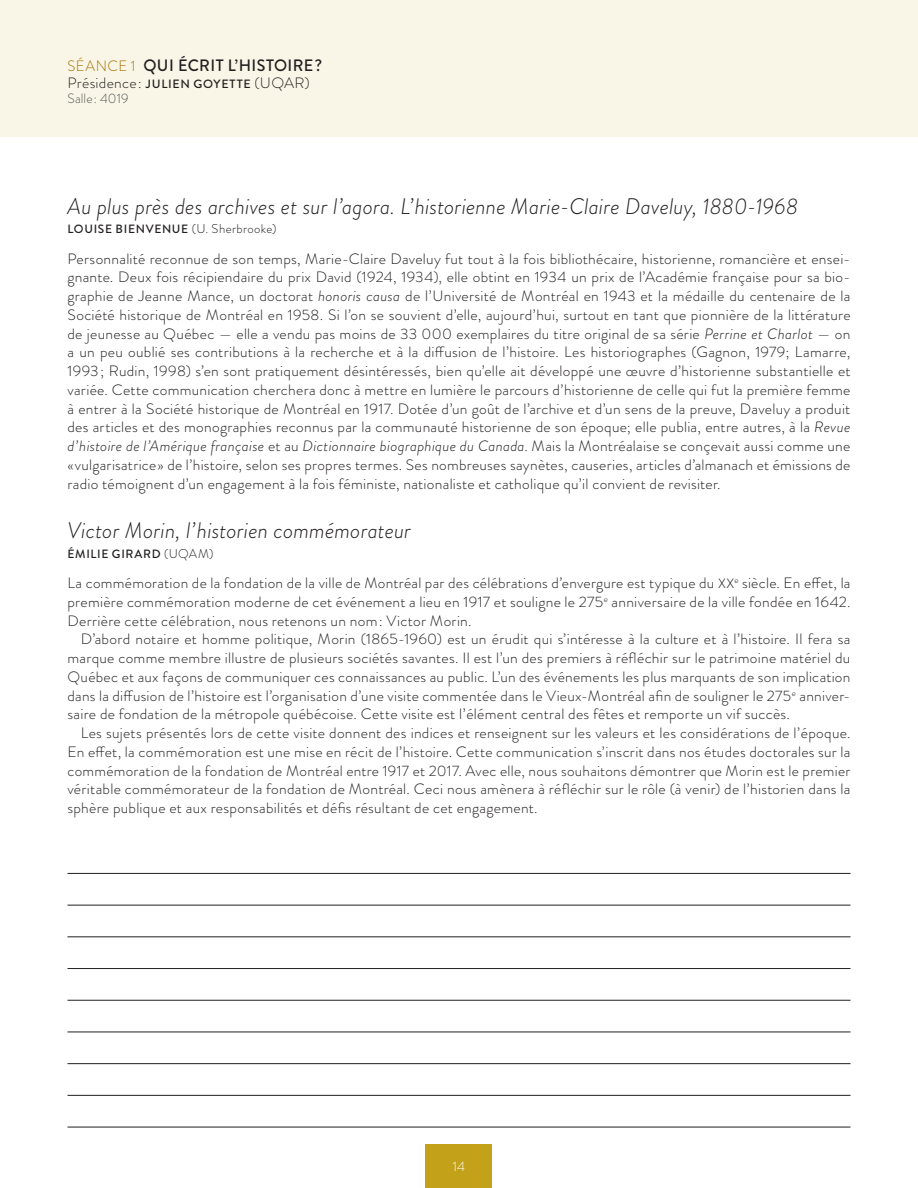
<style>
.page{position:relative;width:918px;height:1188px;background:#fff}
.page>*{position:absolute;margin:0;border:0;box-sizing:border-box;transform-origin:0 0}
.RÉS_Titre_comm__RÉSU{font:italic 300 22.5px "Brandon Grotesque";letter-spacing:.01em;color:#231f20}
.TITRE_SÉANCE-POUR-TD{font:500 16.5px "Brandon Grotesque";letter-spacing:.025em;color:#231f20}
._01-Texte_courant_sa{font:300 15px/18.8px "Brandon Grotesque";letter-spacing:.015em;color:#231f20;text-align:justify}
._01-Texte_courant{font:300 15px/18.8px "Brandon Grotesque";letter-spacing:.015em;color:#231f20;text-align:justify}
.Présidence{font:300 15px "Brandon Grotesque";letter-spacing:.02em;color:#231f20}
.LIEU{font:300 13.5px "Brandon Grotesque";letter-spacing:.005em;color:#57585a}
.t1{font:300 13.5px "Brandon Grotesque";color:#fff}
.Conférenciers_ères{font:500 12px "Brandon Grotesque";letter-spacing:.055em;color:#231f20}
.s1{font-weight:300;font-size:15px;color:#a57403}
.s2{font-weight:500;font-size:12px}
.s3{font-weight:300;font-size:12.75px}
.s4{font-style:italic}
.s5{font-family:"Brandon Grotesque Light SC900";font-weight:400;font-size:13.5px}
</style>
<div class="page">
<div style="left:0;top:0;width:918px;height:137px;background:#f9f6e7"></div>
<hr style="left:68px;top:1032px;width:782px;height:1px;background:#231f20">
<hr style="left:68px;top:873px;width:782px;height:1px;background:#231f20">
<hr style="left:68px;top:1000px;width:782px;height:1px;background:#231f20">
<hr style="left:68px;top:1095px;width:782px;height:1px;background:#231f20">
<hr style="left:68px;top:937px;width:782px;height:1px;background:#231f20">
<hr style="left:68px;top:1063px;width:782px;height:1px;background:#231f20">
<hr style="left:68px;top:905px;width:782px;height:1px;background:#231f20">
<hr style="left:68px;top:1127px;width:782px;height:1px;background:#231f20">
<hr style="left:68px;top:968px;width:782px;height:1px;background:#231f20">
<div style="left:426px;top:1145px;width:66px;height:43px;background:#c3a119"></div>
<p class="TITRE_SÉANCE-POUR-TD" style="left:68px;top:54px;width:256px"><span class="s1">SÉANCE 1</span> QUI ÉCRIT L’HISTOIRE?</p>
<p class="Présidence" style="left:68px;top:72px;width:244px">Présidence: <span class="s2">JULIEN GOYETTE</span> (UQAR)</p>
<p class="LIEU" style="left:68px;top:89px;width:63px">Salle: 4019</p>
<p class="RÉS_Titre_comm__RÉSU" style="left:68px;top:191px;width:732px">Au plus près des archives et sur l’agora. L’historienne Marie-Claire Daveluy, 1880-1968</p>
<p class="Conférenciers_ères" style="left:68px;top:221px;width:210px">LOUISE BIENVENUE <span class="s3">(U. Sherbrooke)</span></p>
<p class="_01-Texte_courant_sa" style="left:68px;top:249px;width:785px">Personnalité reconnue de son temps, Marie-Claire Daveluy fut tout à la fois bibliothécaire, historienne, romancière et ensei&shy;gnante. Deux fois récipiendaire du prix David (1924, 1934), elle obtint en 1934 un prix de l’Académie française pour sa bio&shy;graphie de Jeanne Mance, un doctorat <span class="s4">honoris causa</span> de l’Université de Montréal en 1943 et la médaille du centenaire de la Société historique de Montréal en 1958. Si l’on se souvient d’elle, aujourd’hui, surtout en tant que pionnière de la littérature de jeunesse au Québec — elle a vendu pas moins de 33 000 exemplaires du titre original de sa série <span class="s4">Perrine et Charlot</span> — on a un peu oublié ses contributions à la recherche et à la diffusion de l’histoire. Les historiographes (Gagnon, 1979; Lamarre, 1993; Rudin, 1998) s’en sont pratiquement désintéressés, bien qu’elle ait développé une œuvre d’historienne substantielle et variée. Cette communication cherchera donc à mettre en lumière le parcours d’historienne de celle qui fut la première femme à entrer à la Société historique de Montréal en 1917. Dotée d’un goût de l’archive et d’un sens de la preuve, Daveluy a produit des articles et des monographies reconnus par la communauté historienne de son époque; elle publia, entre autres, à la <span class="s4">Revue d’histoire de l’Amérique française</span> et au <span class="s4">Dictionnaire biographique du Canada</span>. Mais la Montréalaise se conçevait aussi comme une «vulgarisatrice» de l’histoire, selon ses propres termes. Ses nombreuses saynètes, causeries, articles d’almanach et émissions de radio témoignent d’un engagement à la fois féministe, nationaliste et catholique qu’il convient de revisiter.</p>
<p class="RÉS_Titre_comm__RÉSU" style="left:68px;top:515px;width:345px">Victor Morin, l’historien commémorateur</p>
<p class="Conférenciers_ères" style="left:68px;top:545px;width:147px">ÉMILIE GIRARD <span class="s3">(UQAM)</span></p>
<p class="_01-Texte_courant_sa" style="left:68px;top:574px;width:785px">La commémoration de la fondation de la ville de Montréal par des célébrations d’envergure est typique du <span class="s5">xx</span><sup>e</sup> siècle. En effet, la première commémoration moderne de cet événement a lieu en 1917 et souligne le 275<sup>e</sup> anniversaire de la ville fondée en 1642.<br>Derrière cette célébration, nous retenons un nom: Victor Morin.</p>
<p class="_01-Texte_courant" style="left:68px;top:630px;width:785px;text-indent:13px">D’abord notaire et homme politique, Morin (1865-1960) est un érudit qui s’intéresse à la culture et à l’histoire. Il fera sa marque comme membre illustre de plusieurs sociétés savantes. Il est l’un des premiers à réfléchir sur le patrimoine matériel du Québec et aux façons de communiquer ces connaissances au public. L’un des événements les plus marquants de son implication dans la diffusion de l’histoire est l’organisation d’une visite commentée dans le Vieux-Montréal afin de souligner le 275<sup>e</sup> anniver&shy;saire de fondation de la métropole québécoise. Cette visite est l’élément central des fêtes et remporte un vif succès.</p>
<p class="_01-Texte_courant" style="left:68px;top:724px;width:785px;text-indent:13px">Les sujets présentés lors de cette visite donnent des indices et renseignent sur les valeurs et les considérations de l’époque.<br>En effet, la commémoration est une mise en récit de l’histoire. Cette communication s’inscrit dans nos études doctorales sur la commémoration de la fondation de Montréal entre 1917 et 2017. Avec elle, nous souhaitons démontrer que Morin est le premier véritable commémorateur de la fondation de Montréal. Ceci nous amènera à réfléchir sur le rôle (à venir) de l’historien dans la sphère publique et aux responsabilités et défis résultant de cet engagement.</p>
<p class="t1" style="left:453px;top:1157px;width:14px">14</p>
</div>
